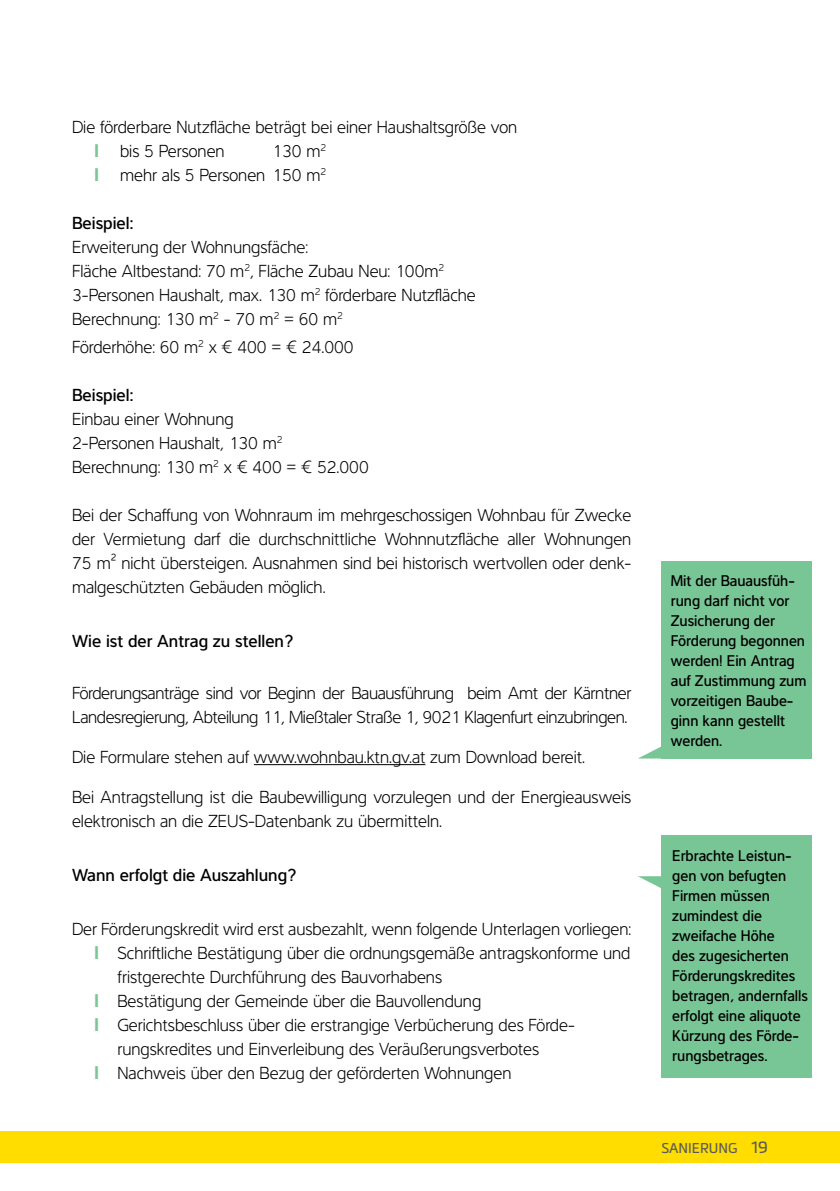
<style>
.page{position:relative;width:840px;height:1191px;background:#fff}
.page>*{position:absolute;margin:0;border:0;box-sizing:border-box;transform-origin:0 0}
.t1{font:300 18px/24px "Interval Pro";color:#000;scale:.95 1}
.t2{font:300 18px/24px "Interval Pro";letter-spacing:-.02em;color:#000;scale:.95 1}
.t3{font:500 18px "Interval Pro";color:#000;scale:.95 1}
.t4{font:700 18px "Metronic Land Kaernten";color:#78c696;scale:.95 1}
.t5{font:500 16px/20px "Interval Pro";color:#000;scale:.92 1}
.t6{font:14px "Metronic Land Kaernten";color:#58595b}
.s1{font-size:16px}
</style>
<div class="page">
<div style="left:0;top:1130px;width:839px;height:32px;background:#fd0"></div>
<hr style="left:254px;top:764px;width:171px;height:1px;background:#000">
<div style="left:661px;top:561px;width:150px;height:197px;background:#78c696"></div>
<svg style="left:639px;top:746px;width:22px;height:12px"></svg>
<div style="left:661px;top:835px;width:150px;height:242px;background:#78c696"></div>
<svg style="left:638px;top:876px;width:23px;height:12px"></svg>
<p class="t1" style="left:72px;top:113px;width:469px">Die förderbare Nutzfläche beträgt bei einer Haushaltsgröße von</p>
<p class="t4" style="left:72px;top:139px;width:15px">I</p>
<p class="t1" style="left:120px;top:137px;width:111px">bis 5 Personen</p>
<p class="t1" style="left:272px;top:137px;width:58px">130 m<sup>2</sup></p>
<p class="t4" style="left:72px;top:163px;width:15px">I</p>
<p class="t1" style="left:120px;top:161px;width:218px">mehr als 5 Personen 150 m<sup>2</sup></p>
<p class="t3" style="left:72px;top:209px;width:66px">Beispiel:</p>
<p class="t1" style="left:72px;top:233px;width:426px">Erweiterung der Wohnungsfäche:<br>Fläche Altbestand: 70 m<sup>2</sup>, Fläche Zubau Neu: 100m<sup>2<br></sup>3-Personen Haushalt, max. 130 m<sup>2</sup> förderbare Nutzfläche Berechnung: 130 m<sup>2</sup> - 70 m<sup>2</sup> = 60 m<sup>2</sup></p>
<p class="t1" style="left:72px;top:333px;width:298px">Förderhöhe: 60 m<sup>2</sup> x € 400 = € 24.000</p>
<p class="t3" style="left:72px;top:381px;width:66px">Beispiel:</p>
<p class="t1" style="left:72px;top:405px;width:313px">Einbau einer Wohnung<br>2-Personen Haushalt, 130 m<sup>2<br></sup>Berechnung: 130 m<sup>2</sup> x € 400 = € 52.000</p>
<p class="t1" style="left:72px;top:501px;width:590px;text-align:justify">Bei der Schaffung von Wohnraum im mehrgeschossigen Wohnbau für Zwecke der Vermietung darf die durchschnittliche Wohnnutzfläche aller Wohnungen 75 m² nicht übersteigen. Ausnahmen sind bei historisch wertvollen oder denk&shy;malgeschützten Gebäuden möglich.</p>
<p class="t3" style="left:72px;top:627px;width:234px">Wie ist der Antrag zu stellen?</p>
<p class="t2" style="left:72px;top:679px;width:590px">Förderungsanträge sind vor Beginn der Bauausführung beim Amt der Kärntner<br>Landesregierung, Abteilung 11, Mießtaler Straße 1, 9021 Klagenfurt einzubringen.</p>
<p class="t1" style="left:72px;top:743px;width:541px">Die Formulare stehen auf www.wohnbau.ktn.gv.at zum Download bereit.</p>
<p class="t1" style="left:72px;top:783px;width:590px">Bei Antragstellung ist die Baubewilligung vorzulegen und der Energieausweis elektronisch an die ZEUS-Datenbank zu übermitteln.</p>
<p class="t3" style="left:72px;top:861px;width:237px">Wann erfolgt die Auszahlung?</p>
<p class="t1" style="left:72px;top:915px;width:590px">Der Förderungskredit wird erst ausbezahlt, wenn folgende Unterlagen vorliegen:</p>
<p class="t4" style="left:72px;top:941px;width:15px">I</p>
<p class="t1" style="left:117px;top:939px;width:541px">Schriftliche Bestätigung über die ordnungsgemäße antragskonforme und fristgerechte Durchführung des Bauvorhabens</p>
<p class="t4" style="left:72px;top:989px;width:15px">I</p>
<p class="t1" style="left:117px;top:987px;width:384px">Bestätigung der Gemeinde über die Bauvollendung</p>
<p class="t4" style="left:72px;top:1013px;width:15px">I</p>
<p class="t1" style="left:117px;top:1011px;width:482px">Gerichtsbeschluss über die erstrangige Verbücherung des Förde&shy;rungskredites und Einverleibung des Veräußerungsverbotes</p>
<p class="t4" style="left:72px;top:1061px;width:15px">I</p>
<p class="t1" style="left:117px;top:1059px;width:416px">Nachweis über den Bezug der geförderten Wohnungen</p>
<p class="t5" style="left:670px;top:569px;width:149px">Mit der Bauausfüh&shy;rung darf nicht vor<br>Zusicherung der<br>Förderung begonnen werden! Ein Antrag auf Zustimmung zum vorzeitigen Baube&shy;ginn kann gestellt werden.</p>
<p class="t5" style="left:672px;top:843px;width:149px">Erbrachte Leistun&shy;gen von befugten<br>Firmen müssen zumindest die zweifache Höhe<br>des zugesicherten<br>Förderungskredites betragen, andernfalls erfolgt eine aliquote<br>Kürzung des Förde&shy;rungsbetrages.</p>
<p class="t6" style="left:661px;top:1137px;width:108px">SANIERUNG <span class="s1">19</span></p>
</div>
